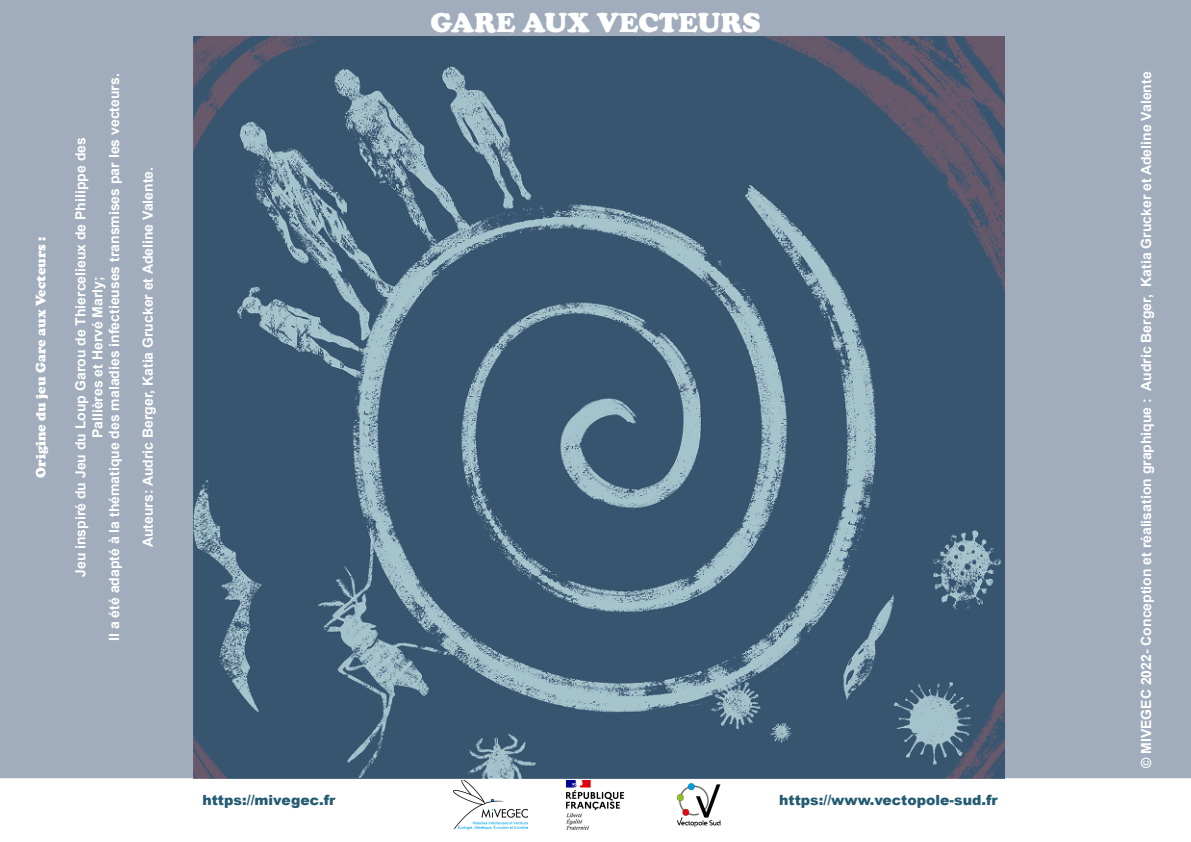
<style>
.page{position:relative;width:1191px;height:842px;background:#fff}
.page>*{position:absolute;margin:0;border:0;box-sizing:border-box;transform-origin:0 0}
.t1{font:900 28px "Cooper";color:#fff}
.t2{font:700 14px/16.8px "Arial";color:#fff;text-align:center}
.t3{font:900 14px "Arial";color:#235b72}
.t4{font:900 14px "Cooper";color:#fff}
</style>
<div class="page">
<div style="left:0;top:0;width:1191px;height:778px;background:#a1adbc"></div>
<img style="left:193px;top:37px;width:811px;height:741px">
<img style="left:453px;top:780px;width:74px;height:49px">
<img style="left:566px;top:780px;width:59px;height:49px">
<img style="left:676px;top:783px;width:45px;height:44px">
<p class="t4" style="left:33px;top:478px;width:243px;rotate:-90deg">Origine du jeu Gare aux Vecteurs :</p>
<p class="t2" style="left:72px;top:641px;width:569px;rotate:-90deg">Jeu inspiré du Jeu du Loup Garou de Thiercelieux de Philippe des<br>Pallières et Hervé Marly;<br>Il a été adapté à la thématique des maladies infectieuses transmises par les vecteurs.</p>
<p class="t2" style="left:140px;top:547px;width:382px;rotate:-90deg">Auteurs: Audric Berger, Katia Grucker et Adeline Valente.</p>
<h1 class="t1" style="left:430px;top:6px;width:331px">GARE AUX VECTEURS</h1>
<p class="t3" style="left:202px;top:790px;width:134px">https://mivegec.fr</p>
<p class="t3" style="left:779px;top:790px;width:220px">https://www.vectopole-sud.fr</p>
<p class="t2" style="left:1137px;top:768px;width:698px;rotate:-90deg">© MIVEGEC 2022- Conception et réalisation graphique : Audric Berger, Katia Grucker et Adeline Valente</p>
</div>
